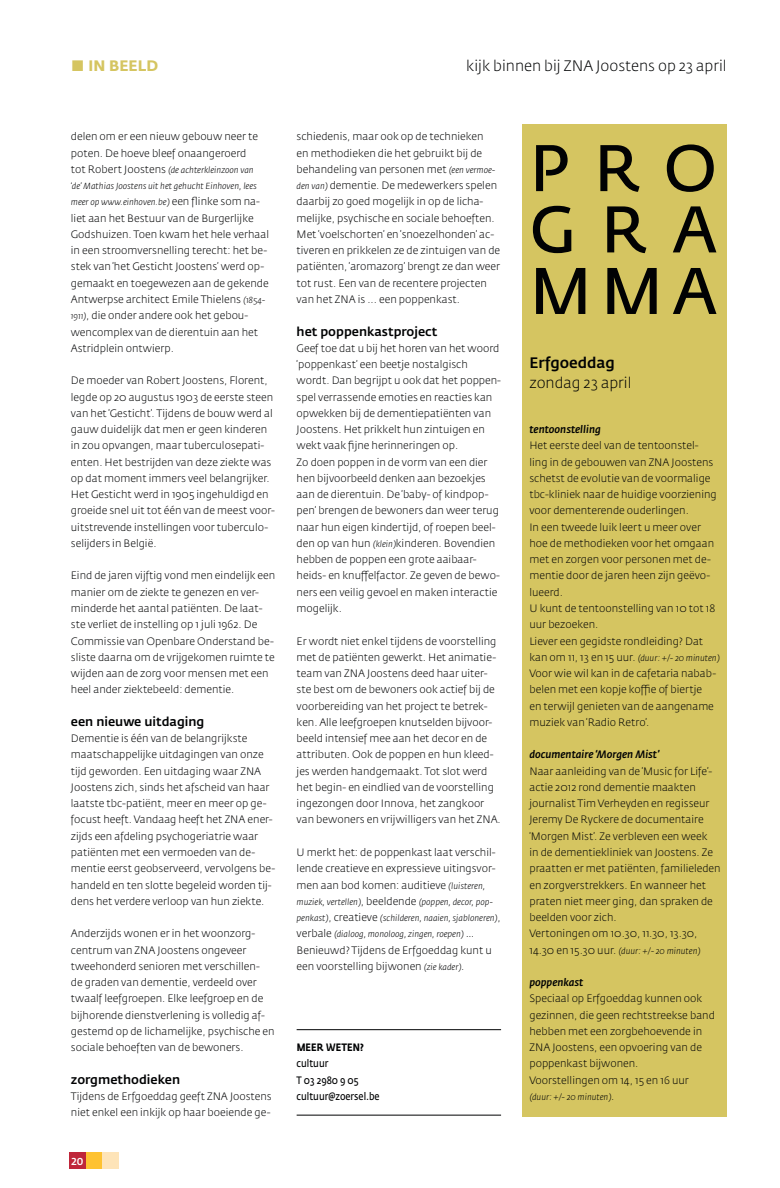
<style>
.page{position:relative;width:780px;height:1188px;background:#fff}
.page>*{position:absolute;margin:0;border:0;box-sizing:border-box;transform-origin:0 0}
._18_kadertekst___hoo{font:600 65px/61.4px "Fedra Sans Std";letter-spacing:.365em;color:#010203;text-align:justify}
._02_subtitel_herhali{font:300 15px "Fedra Sans Std";color:#010203}
._19_kadertekst___sub{font:300 15px/20px "Fedra Sans Std";color:#010203}
.t1{font:700 15px "Fedra Sans Std";color:#d5c561}
._05_subtitel_in_teks{font:500 12.5px "Fedra Sans Std";color:#010203}
._06_broodtekst{font:300 10.62px/16.2px "Fedra Sans Std";color:#010203}
._16_kadertekst___bro{font:300 10.62px/16.2px "Fedra Sans Std";color:#010203}
._16_kadertekst___bro-2{font:italic 500 10.62px "Fedra Sans Std";color:#010203}
._12_MW-tekst{font:600 10.62px/16.2px "Fedra Sans Std";color:#010203;scale:.85 1}
._11_MW-titel{font:700 10.62px "Fedra Sans Std";letter-spacing:.01em;color:#010203;scale:.85 1}
.t2{font:500 10px "Fedra Sans Std";color:#fff}
._06_broodtekst-2{font:italic 300 8.75px/16.2px "Fedra Sans Std";color:#010203}
._16_kadertekst___bro-3{font:italic 300 8.75px "Fedra Sans Std";color:#010203}
.s1{font-weight:500}
.s2{font-style:normal;font-size:10.62px}
.s3{font-style:italic;font-size:8.75px}
</style>
<div class="page">
<div style="left:522px;top:124px;width:204px;height:992px;background:#d5c561"></div>
<hr style="left:296px;top:1029px;width:205px;height:1px;background:#010203">
<hr style="left:296px;top:1114px;width:205px;height:1px;background:#010203">
<div style="left:70px;top:1152px;width:16px;height:16px;background:#bf263a"></div>
<div style="left:86px;top:1152px;width:16px;height:16px;background:#fec231"></div>
<div style="left:102px;top:1152px;width:17px;height:16px;background:#fee4b8"></div>
<p class="t1" style="left:71px;top:56px;width:89px"><span class="s1">■</span> IN BEELD</p>
<p class="_02_subtitel_herhali" style="left:466px;top:57px;width:262px">kijk binnen bij ZNA Joostens op 23 april</p>
<p class="_06_broodtekst" style="left:71px;top:129px;width:189px">delen om er een nieuw gebouw neer te poten. De hoeve bleef onaangeroerd</p>
<p class="_06_broodtekst-2" style="left:71px;top:162px;width:190px"><span class="s2">tot Robert Joostens</span> (de achterkleinzoon van ‘de’ Mathias Joostens uit het gehucht Einhoven, lees meer op www.einhoven.be) <span class="s2">een flinke som na-</span></p>
<p class="_06_broodtekst" style="left:71px;top:210px;width:200px">liet aan het Bestuur van de Burgerlijke Godshuizen. Toen kwam het hele verhaal in een stroomversnelling terecht: het be&shy;stek van ‘het Gesticht Joostens’ werd op&shy;gemaakt en toegewezen aan de gekende Antwerpse architect Emile Thielens <span class="s3">(1854- 1911)</span>, die onder andere ook het gebou&shy;wencomplex van de dierentuin aan het Astridplein ontwierp.</p>
<p class="_06_broodtekst" style="left:71px;top:372px;width:205px">De moeder van Robert Joostens, Florent, legde op 20 augustus 1903 de eerste steen van het ‘Gesticht’. Tijdens de bouw werd al gauw duidelijk dat men er geen kinderen in zou opvangen, maar tuberculosepati&shy;ënten. Het bestrijden van deze ziekte was op dat moment immers veel belangrijker.<br>Het Gesticht werd in 1905 ingehuldigd en groeide snel uit tot één van de meest voor&shy;uitstrevende instellingen voor tuberculo&shy;selijders in België.</p>
<p class="_06_broodtekst" style="left:71px;top:567px;width:206px">Eind de jaren vijftig vond men eindelijk een manier om de ziekte te genezen en ver&shy;minderde het aantal patiënten. De laat&shy;ste verliet de instelling op 1 juli 1962. De Commissie van Openbare Onderstand be&shy;sliste daarna om de vrijgekomen ruimte te wijden aan de zorg voor mensen met een heel ander ziektebeeld: dementie.</p>
<p class="_05_subtitel_in_teks" style="left:71px;top:713px;width:135px">een nieuwe uitdaging</p>
<p class="_06_broodtekst" style="left:71px;top:730px;width:206px">Dementie is één van de belangrijkste maatschappelijke uitdagingen van onze tijd geworden. Een uitdaging waar ZNA Joostens zich, sinds het afscheid van haar laatste tbc-patiënt, meer en meer op ge&shy;focust heeft. Vandaag heeft het ZNA ener&shy;zijds een afdeling psychogeriatrie waar patiënten met een vermoeden van de&shy;mentie eerst geobserveerd, vervolgens be&shy;handeld en ten slotte begeleid worden tij&shy;dens het verdere verloop van hun ziekte.</p>
<p class="_06_broodtekst" style="left:71px;top:925px;width:205px">Anderzijds wonen er in het woonzorg&shy;centrum van ZNA Joostens ongeveer tweehonderd senioren met verschillen-<br>de graden van dementie, verdeeld over twaalf leefgroepen. Elke leefgroep en de bijhorende dienstverlening is volledig af&shy;gestemd op de lichamelijke, psychische en sociale behoeften van de bewoners.</p>
<p class="_05_subtitel_in_teks" style="left:71px;top:1071px;width:111px">zorgmethodieken</p>
<p class="_06_broodtekst" style="left:71px;top:1087px;width:202px">Tijdens de Erfgoeddag geeft ZNA Joostens niet enkel een inkijk op haar boeiende ge-</p>
<p class="t2" style="left:71px;top:1154px;width:13px">20</p>
<p class="_06_broodtekst" style="left:296px;top:129px;width:205px">schiedenis, maar ook op de technieken<br>en methodieken die het gebruikt bij de behandeling van personen met <span class="s3">(een vermoe&shy;den van)</span> dementie. De medewerkers spelen daarbij zo goed mogelijk in op de licha&shy;melijke, psychische en sociale behoeften.<br>Met ‘voelschorten’ en ‘snoezelhonden’ ac&shy;tiveren en prikkelen ze de zintuigen van de patiënten, ‘aromazorg’ brengt ze dan weer tot rust. Een van de recentere projecten van het ZNA is ... een poppenkast.</p>
<p class="_05_subtitel_in_teks" style="left:296px;top:323px;width:142px">het poppenkastproject</p>
<p class="_06_broodtekst" style="left:296px;top:340px;width:206px">Geef toe dat u bij het horen van het woord ‘poppenkast’ een beetje nostalgisch wordt. Dan begrijpt u ook dat het poppen&shy;spel verrassende emoties en reacties kan opwekken bij de dementiepatiënten van Joostens. Het prikkelt hun zintuigen en wekt vaak fijne herinneringen op.<br>Zo doen poppen in de vorm van een dier hen bijvoorbeeld denken aan bezoekjes aan de dierentuin. De ‘baby- of kindpop&shy;pen’ brengen de bewoners dan weer terug naar hun eigen kindertijd, of roepen beel&shy;den op van hun <span class="s3">(klein)</span>kinderen. Bovendien hebben de poppen een grote aaibaar&shy;heids- en knuffelfactor. Ze geven de bewo&shy;ners een veilig gevoel en maken interactie mogelijk.</p>
<p class="_06_broodtekst" style="left:296px;top:632px;width:206px">Er wordt niet enkel tijdens de voorstelling met de patiënten gewerkt. Het animatie&shy;team van ZNA Joostens deed haar uiter&shy;ste best om de bewoners ook actief bij de voorbereiding van het project te betrek&shy;ken. Alle leefgroepen knutselden bijvoor&shy;beeld intensief mee aan het decor en de attributen. Ook de poppen en hun kleed&shy;jes werden handgemaakt. Tot slot werd het begin- en eindlied van de voorstelling ingezongen door Innova, het zangkoor van bewoners en vrijwilligers van het ZNA.</p>
<p class="_06_broodtekst" style="left:296px;top:844px;width:200px;text-align:justify">U merkt het: de poppenkast laat verschil&shy;lende creatieve en expressieve uitingsvor&shy;men aan bod komen: auditieve <span class="s3">(luisteren,</span></p>
<p class="_06_broodtekst-2" style="left:296px;top:893px;width:205px">muziek, vertellen)<span class="s2">, beeldende</span> (poppen, decor, pop&shy;penkast)<span class="s2">, creatieve</span> (schilderen, naaien, sjabloneren)<span class="s2">, verbale</span> (dialoog, monoloog, zingen, roepen) <span class="s2">…</span></p>
<p class="_06_broodtekst" style="left:296px;top:941px;width:197px">Benieuwd? Tijdens de Erfgoeddag kunt u een voorstelling bijwonen <span class="s3">(zie kader)</span>.</p>
<p class="_11_MW-titel" style="left:297px;top:1040px;width:80px">MEER WETEN?</p>
<p class="_12_MW-tekst" style="left:296px;top:1055px;width:99px">cultuur<br>T 03 2980 9 05 cultuur@zoersel.be</p>
<p class="_18_kadertekst___hoo" style="left:529px;top:138px;width:189px">PRO GRA MMA</p>
<p class="_19_kadertekst___sub" style="left:529px;top:353px;width:104px"><span class="s1">Erfgoeddag </span>zondag 23 april</p>
<p class="_16_kadertekst___bro-2" style="left:529px;top:422px;width:73px">tentoonstelling</p>
<p class="_16_kadertekst___bro" style="left:529px;top:437px;width:189px">Het eerste deel van de tentoonstel&shy;ling in de gebouwen van ZNA Joostens schetst de evolutie van de voormalige tbc-kliniek naar de huidige voorziening voor dementerende ouderlingen.</p>
<p class="_16_kadertekst___bro" style="left:529px;top:519px;width:187px">In een tweede luik leert u meer over hoe de methodieken voor het omgaan met en zorgen voor personen met de&shy;mentie door de jaren heen zijn geëvo&shy;lueerd.<br>U kunt de tentoonstelling van 10 tot 18 uur bezoeken.<br>Liever een gegidste rondleiding? Dat</p>
<p class="_16_kadertekst___bro-3" style="left:529px;top:652px;width:192px"><span class="s2">kan om 11, 13 en 15 uur.</span> (duur: +/- 20 minuten)</p>
<p class="_16_kadertekst___bro" style="left:529px;top:665px;width:188px">Voor wie wil kan in de cafetaria nabab&shy;belen met een kopje koffie of biertje en terwijl genieten van de aangename muziek van ‘Radio Retro’.</p>
<p class="_16_kadertekst___bro-2" style="left:529px;top:747px;width:131px">documentaire ‘Morgen Mist’</p>
<p class="_16_kadertekst___bro" style="left:529px;top:762px;width:193px">Naar aanleiding van de ‘Music for Life’- actie 2012 rond dementie maakten journalist Tim Verheyden en regisseur Jeremy De Ryckere de documentaire ‘Morgen Mist’. Ze verbleven een week<br>in de dementiekliniek van Joostens. Ze praatten er met patiënten, familieleden en zorgverstrekkers. En wanneer het praten niet meer ging, dan spraken de beelden voor zich.</p>
<p class="_16_kadertekst___bro" style="left:529px;top:925px;width:169px">Vertoningen om 10.30, 11.30, 13.30,</p>
<p class="_16_kadertekst___bro-3" style="left:529px;top:944px;width:172px"><span class="s2">14.30 en 15.30 uur.</span> (duur: +/- 20 minuten)</p>
<p class="_16_kadertekst___bro-2" style="left:529px;top:975px;width:56px">poppenkast</p>
<p class="_16_kadertekst___bro" style="left:529px;top:990px;width:187px">Speciaal op Erfgoeddag kunnen ook gezinnen, die geen rechtstreekse band hebben met een zorgbehoevende in<br>ZNA Joostens, een opvoering van de poppenkast bijwonen.<br>Voorstellingen om 14, 15 en 16 uur</p>
<p class="_16_kadertekst___bro-3" style="left:529px;top:1091px;width:86px">(duur: +/- 20 minuten)<span class="s2">.</span></p>
</div>
